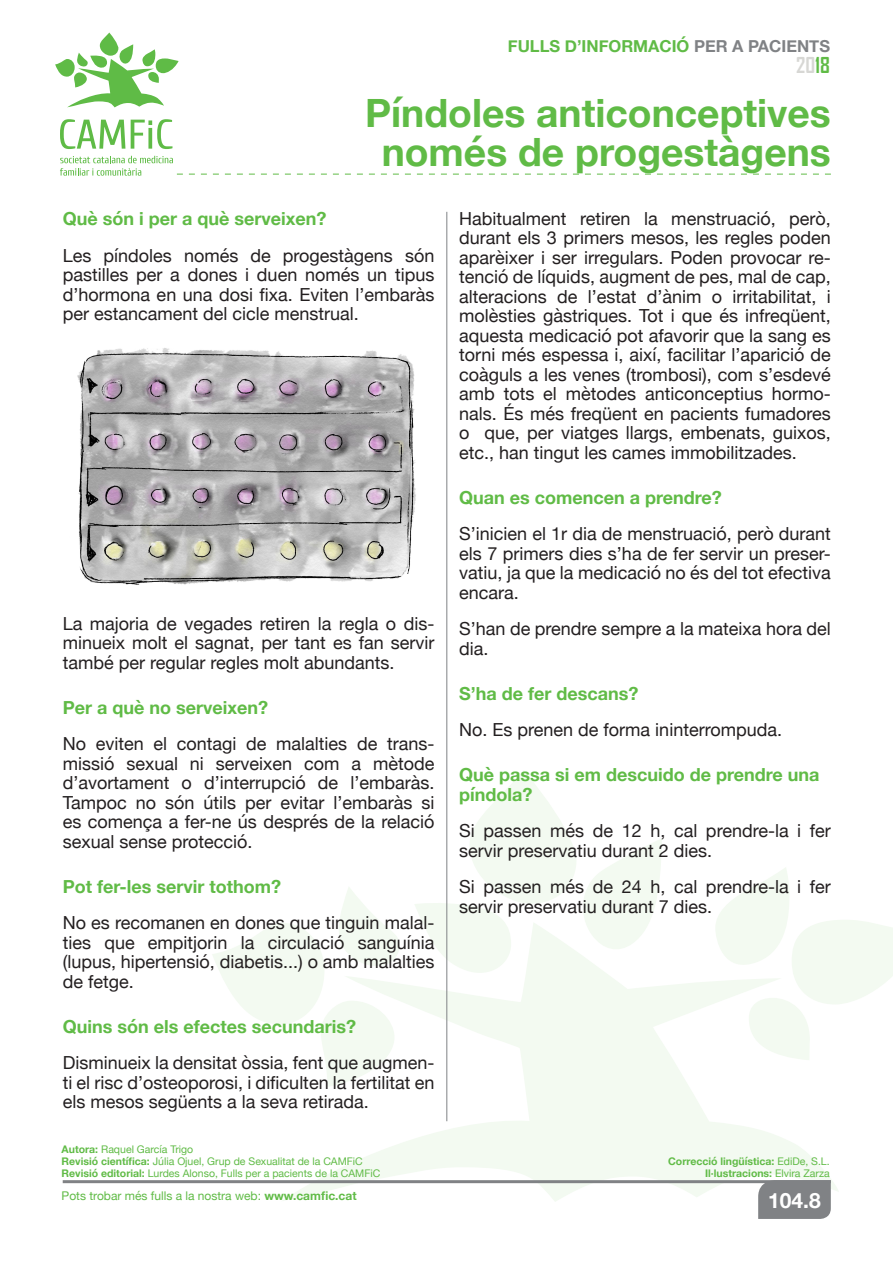
<style>
.page{position:relative;width:893px;height:1263px;background:#fff}
.page>*{position:absolute;margin:0;border:0;box-sizing:border-box;transform-origin:0 0}
.Título_2_líneas{font:700 39px/39px "Helvetica Neue";color:#60bb46;text-align:center}
.t1{font:700 21px "Helvetica Neue";color:#fff}
.t2{font:700 21px "Agency FB";color:#d7d7d4}
.Galerada{font:18px/19.5px "Helvetica Neue";color:#231f20;text-align:justify}
.Titulillo{font:700 18px/19.5px "Helvetica Neue";color:#60bb46}
.t3{font:700 16.5px "Helvetica Neue";color:#60bb46}
.t4{font:12px "Helvetica Neue";color:#60bb46}
.t5{font:10.5px/12px "Helvetica Neue";color:#60bb46}
.t6{font:700 10.5px/12px "Helvetica Neue";color:#60bb46;text-align:right}
.s1{color:#808285}
.s2{color:#60bb46}
.s3{font-weight:700}
.s4{font-weight:400}
</style>
<div class="page">
<svg style="left:281px;top:979px;width:557px;height:223px;fill:#f3faf1"></svg>
<svg style="left:212px;top:887px;width:189px;height:200px"></svg>
<svg style="left:415px;top:770px;width:247px;height:209px"></svg>
<svg style="left:715px;top:868px;width:178px;height:192px"></svg>
<svg style="left:55px;top:33px;width:124px;height:74px"></svg>
<svg style="left:60px;top:156px;width:771px;height:20px"></svg>
<svg style="left:60px;top:119px;width:65px;height:30px"></svg>
<svg style="left:131px;top:119px;width:41px;height:30px"></svg>
<hr style="left:63px;top:1180px;width:768px;height:3px;background:#808285">
<div style="left:758px;top:1180px;width:73px;height:39px;background:#808285"></div>
<hr style="left:446px;top:212px;width:1px;height:909px;background:#808285">
<img style="left:77px;top:348px;width:339px;height:237px">
<p class="t3" style="left:508px;top:33px;width:324px">FULLS D’INFORMACIÓ <span class="s1">PER A PACIENTS</span></p>
<p class="t2" style="left:796px;top:52px;width:35px">20<span class="s2">18</span></p>
<p class="Título_2_líneas" style="left:365px;top:94px;width:467px">Píndoles anticonceptives només de progestàgens</p>
<p class="Titulillo" style="left:63px;top:209px;width:265px">Què són i per a què serveixen?</p>
<p class="Galerada" style="left:63px;top:246px;width:373px">Les píndoles només de progestàgens són pastilles per a dones i duen només un tipus d’hormona en una dosi fixa. Eviten l’embaràs per estancament del cicle menstrual.</p>
<p class="Galerada" style="left:63px;top:614px;width:373px">La majoria de vegades retiren la regla o dis&shy;minueix molt el sagnat, per tant es fan servir també per regular regles molt abundants.</p>
<p class="Titulillo" style="left:63px;top:698px;width:207px">Per a què no serveixen?</p>
<p class="Galerada" style="left:63px;top:735px;width:373px">No eviten el contagi de malalties de trans&shy;missió sexual ni serveixen com a mètode d’avortament o d’interrupció de l’embaràs.<br>Tampoc no són útils per evitar l’embaràs si es comença a fer-ne ús després de la relació sexual sense protecció.</p>
<p class="Titulillo" style="left:63px;top:877px;width:220px">Pot fer-les servir tothom?</p>
<p class="Galerada" style="left:63px;top:914px;width:373px">No es recomanen en dones que tinguin malal&shy;ties que empitjorin la circulació sanguínia (lupus, hipertensió, diabetis...) o amb malalties de fetge.</p>
<p class="Titulillo" style="left:63px;top:1017px;width:295px">Quins són els efectes secundaris?</p>
<p class="Galerada" style="left:63px;top:1054px;width:373px">Disminueix la densitat òssia, fent que augmen&shy;ti el risc d’osteoporosi, i dificulten la fertilitat en els mesos següents a la seva retirada.</p>
<p class="Galerada" style="left:459px;top:210px;width:373px">Habitualment retiren la menstruació, però, durant els 3 primers mesos, les regles poden aparèixer i ser irregulars. Poden provocar re&shy;tenció de líquids, augment de pes, mal de cap, alteracions de l’estat d’ànim o irritabilitat, i molèsties gàstriques. Tot i que és infreqüent, aquesta medicació pot afavorir que la sang es torni més espessa i, així, facilitar l’aparició de coàguls a les venes (trombosi), com s’esdevé amb tots el mètodes anticonceptius hormo&shy;nals. És més freqüent en pacients fumadores o que, per viatges llargs, embenats, guixos, etc., han tingut les cames immobilitzades.</p>
<p class="Titulillo" style="left:459px;top:488px;width:264px">Quan es comencen a prendre?</p>
<p class="Galerada" style="left:459px;top:525px;width:373px">S’inicien el 1r dia de menstruació, però durant els 7 primers dies s’ha de fer servir un preser&shy;vatiu, ja que la medicació no és del tot efectiva encara.</p>
<p class="Galerada" style="left:459px;top:620px;width:373px">S’han de prendre sempre a la mateixa hora del dia.</p>
<p class="Titulillo" style="left:459px;top:684px;width:181px">S’ha de fer descans?</p>
<p class="Galerada" style="left:459px;top:721px;width:324px">No. Es prenen de forma ininterrompuda.</p>
<p class="Titulillo" style="left:459px;top:766px;width:362px">Què passa si em descuido de prendre una píndola?</p>
<p class="Galerada" style="left:459px;top:822px;width:373px">Si passen més de 12 h, cal prendre-la i fer servir preservatiu durant 2 dies.</p>
<p class="Galerada" style="left:459px;top:878px;width:373px">Si passen més de 24 h, cal prendre-la i fer servir preservatiu durant 7 dies.</p>
<p class="t5" style="left:62px;top:1143px;width:320px"><span class="s3">Autora:</span> Raquel García Trigo<br><span class="s3">Revisió científica:</span> Júlia Ojuel, Grup de Sexualitat de la CAMFiC<br><span class="s3">Revisió editorial:</span> Lurdes Alonso, Fulls per a pacients de la CAMFiC</p>
<p class="t4" style="left:62px;top:1187px;width:296px">Pots trobar més fulls a la nostra web: <span class="s3">www.camfic.cat</span></p>
<p class="t1" style="left:768px;top:1183px;width:54px">104.8</p>
<p class="t6" style="left:668px;top:1155px;width:163px">Correcció lingüística: <span class="s4">EdiDe, S.L.<br></span>Il·lustracions: <span class="s4">Elvira Zarza</span></p>
</div>
